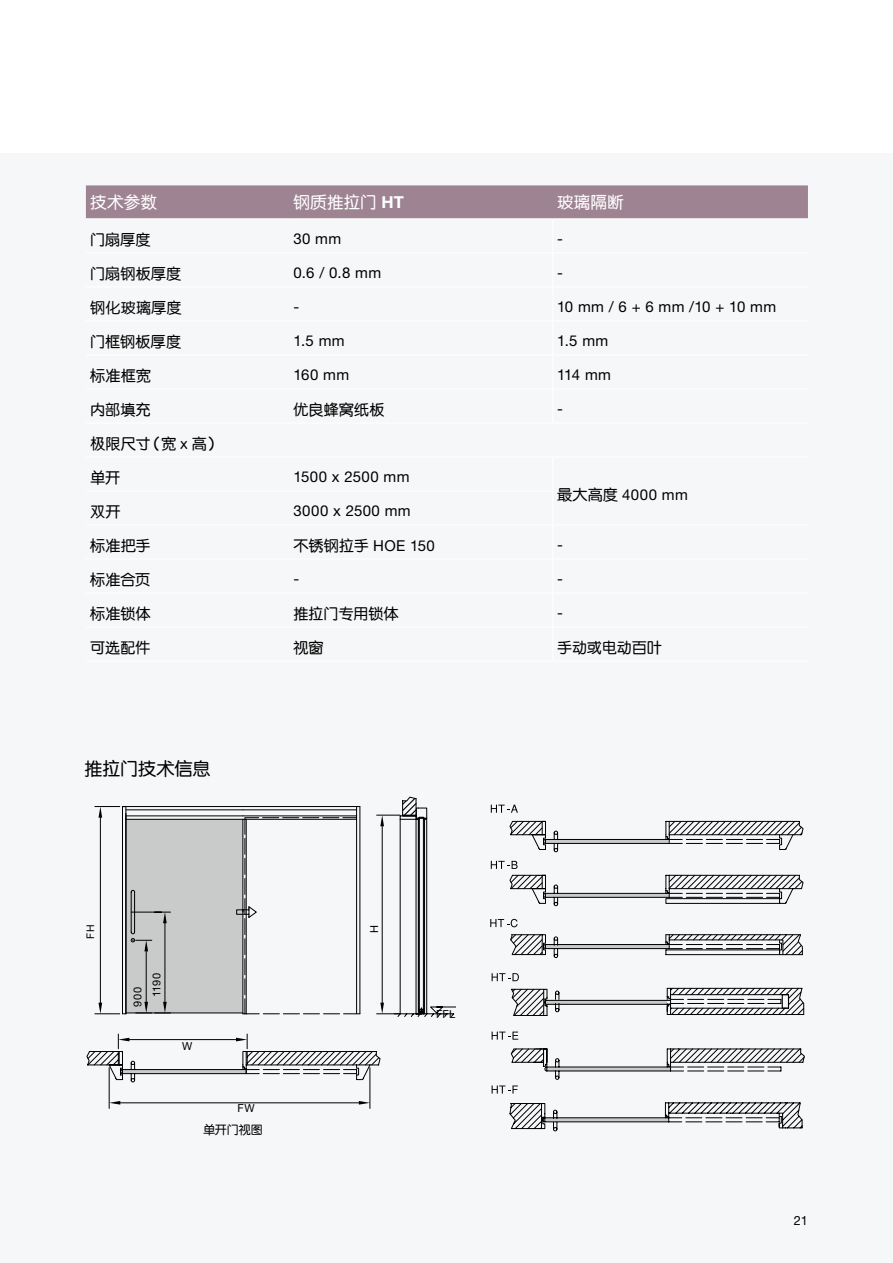
<style>
.page{position:relative;width:893px;height:1263px;background:#fff}
.page>*{position:absolute;margin:0;border:0;box-sizing:border-box;transform-origin:0 0}
.t1{font:18px "FZY3 JW GB1 0";color:#000}
.t2{font:16.5px "FZY3 JW GB1 0";letter-spacing:.015em;color:#fff}
.t3{font:15px "Hoermann Helvetica Neue Rm";letter-spacing:.025em;color:#000}
.t4{font:15px "FZY3 JW GB1 0";letter-spacing:.01em;color:#000}
.t5{font:15px "Hoermann Helvetica Neue Rm";color:#000}
.t6{font:12.75px "Hoermann Helvetica Neue Rm";color:#000}
.t7{font:12px "FZY3 JW GB1 0";letter-spacing:-.005em;color:#000}
.t8{font:10.95px/18.9px "Hoermann Helvetica Neue Rm";letter-spacing:.035em;color:#000}
.t9{font:10.5px "Hoermann Helvetica Neue Rm";color:#000}
.s1{font-family:"Hoermann Helvetica Neue";font-weight:700}
.s2{font-family:"FZY3 JW GB1 0"}
</style>
<div class="page">
<div style="left:0;top:153px;width:893px;height:1110px;background:#f6f7f8"></div>
<div style="left:86px;top:185px;width:722px;height:33px;background:#9e8392"></div>
<hr style="left:86px;top:184px;width:203px;height:1px;background:#fff">
<hr style="left:289px;top:184px;width:264px;height:1px;background:#fff">
<hr style="left:553px;top:184px;width:255px;height:1px;background:#fff">
<hr style="left:86px;top:218px;width:203px;height:1px;background:#fff">
<hr style="left:289px;top:218px;width:264px;height:1px;background:#fff">
<hr style="left:86px;top:252px;width:203px;height:1px;background:#fff">
<hr style="left:289px;top:252px;width:264px;height:1px;background:#fff">
<hr style="left:553px;top:252px;width:255px;height:1px;background:#fff">
<hr style="left:86px;top:286px;width:203px;height:1px;background:#fff">
<hr style="left:289px;top:286px;width:264px;height:1px;background:#fff">
<hr style="left:86px;top:320px;width:203px;height:1px;background:#fff">
<hr style="left:289px;top:320px;width:264px;height:1px;background:#fff">
<hr style="left:553px;top:320px;width:255px;height:1px;background:#fff">
<hr style="left:86px;top:354px;width:203px;height:1px;background:#fff">
<hr style="left:289px;top:354px;width:264px;height:1px;background:#fff">
<hr style="left:553px;top:354px;width:255px;height:1px;background:#fff">
<hr style="left:86px;top:388px;width:203px;height:1px;background:#fff">
<hr style="left:289px;top:388px;width:264px;height:1px;background:#fff">
<hr style="left:86px;top:422px;width:203px;height:1px;background:#fff">
<hr style="left:289px;top:422px;width:264px;height:1px;background:#fff">
<hr style="left:86px;top:456px;width:203px;height:2px;background:#fff">
<hr style="left:289px;top:456px;width:264px;height:2px;background:#fff">
<hr style="left:86px;top:490px;width:203px;height:2px;background:#fff">
<hr style="left:289px;top:490px;width:264px;height:2px;background:#fff">
<hr style="left:86px;top:524px;width:203px;height:2px;background:#fff">
<hr style="left:289px;top:524px;width:264px;height:2px;background:#fff">
<hr style="left:86px;top:558px;width:203px;height:2px;background:#fff">
<hr style="left:289px;top:558px;width:264px;height:2px;background:#fff">
<hr style="left:86px;top:592px;width:203px;height:2px;background:#fff">
<hr style="left:289px;top:592px;width:264px;height:2px;background:#fff">
<hr style="left:86px;top:626px;width:203px;height:2px;background:#fff">
<hr style="left:289px;top:626px;width:264px;height:2px;background:#fff">
<hr style="left:86px;top:660px;width:203px;height:2px;background:#fff">
<hr style="left:289px;top:660px;width:264px;height:2px;background:#fff">
<hr style="left:552px;top:321px;width:1px;height:33px;background:#fff">
<hr style="left:553px;top:218px;width:255px;height:1px;background:#fff">
<hr style="left:552px;top:219px;width:1px;height:33px;background:#fff">
<hr style="left:552px;top:253px;width:1px;height:33px;background:#fff">
<hr style="left:553px;top:286px;width:255px;height:1px;background:#fff">
<hr style="left:552px;top:287px;width:1px;height:33px;background:#fff">
<hr style="left:552px;top:355px;width:1px;height:33px;background:#fff">
<hr style="left:553px;top:388px;width:255px;height:1px;background:#fff">
<hr style="left:552px;top:389px;width:1px;height:33px;background:#fff">
<hr style="left:553px;top:422px;width:255px;height:1px;background:#fff">
<hr style="left:553px;top:456px;width:255px;height:2px;background:#fff">
<hr style="left:552px;top:458px;width:1px;height:32px;background:#fff">
<hr style="left:552px;top:492px;width:1px;height:32px;background:#fff">
<hr style="left:553px;top:524px;width:255px;height:2px;background:#fff">
<hr style="left:552px;top:526px;width:1px;height:32px;background:#fff">
<hr style="left:553px;top:558px;width:255px;height:2px;background:#fff">
<hr style="left:552px;top:560px;width:1px;height:32px;background:#fff">
<hr style="left:553px;top:592px;width:255px;height:2px;background:#fff">
<hr style="left:552px;top:594px;width:1px;height:32px;background:#fff">
<hr style="left:553px;top:626px;width:255px;height:2px;background:#fff">
<hr style="left:552px;top:628px;width:1px;height:32px;background:#fff">
<hr style="left:553px;top:660px;width:255px;height:2px;background:#fff">
<svg style="left:402px;top:797px;width:15px;height:9px"></svg>
<svg style="left:94px;top:806px;width:334px;height:13px"></svg>
<svg style="left:98px;top:819px;width:330px;height:187px"></svg>
<svg style="left:86px;top:1006px;width:369px;height:103px"></svg>
<svg style="left:509px;top:1093px;width:294px;height:38px"></svg>
<svg style="left:492px;top:973px;width:313px;height:120px"></svg>
<svg style="left:491px;top:805px;width:17px;height:8px"></svg>
<svg style="left:491px;top:861px;width:17px;height:8px"></svg>
<svg style="left:490px;top:919px;width:18px;height:8px"></svg>
<svg style="left:508px;top:804px;width:296px;height:155px"></svg>
<p class="t2" style="left:90px;top:194px;width:68px">技术参数</p>
<p class="t2" style="left:293px;top:194px;width:112px">钢质推拉门 <span class="s1">HT</span></p>
<p class="t2" style="left:557px;top:194px;width:68px">玻璃隔断</p>
<p class="t4" style="left:90px;top:231px;width:62px">门扇厚度</p>
<p class="t3" style="left:293px;top:228px;width:49px">30 mm</p>
<p class="t3" style="left:557px;top:228px;width:7px">-</p>
<p class="t4" style="left:90px;top:265px;width:93px">门扇钢板厚度</p>
<p class="t3" style="left:293px;top:262px;width:89px">0.6 / 0.8 mm</p>
<p class="t3" style="left:557px;top:262px;width:7px">-</p>
<p class="t4" style="left:90px;top:299px;width:93px">钢化玻璃厚度</p>
<p class="t3" style="left:293px;top:296px;width:7px">-</p>
<p class="t5" style="left:557px;top:296px;width:221px">10 mm / 6 + 6 mm /10 + 10 mm</p>
<p class="t4" style="left:90px;top:333px;width:92px">门框钢板厚度</p>
<p class="t3" style="left:293px;top:330px;width:53px">1.5 mm</p>
<p class="t3" style="left:557px;top:330px;width:53px">1.5 mm</p>
<p class="t4" style="left:90px;top:367px;width:62px">标准框宽</p>
<p class="t3" style="left:293px;top:364px;width:57px">160 mm</p>
<p class="t3" style="left:557px;top:364px;width:55px">114 mm</p>
<p class="t4" style="left:90px;top:401px;width:62px">内部填充</p>
<p class="t4" style="left:293px;top:401px;width:93px">优良蜂窝纸板</p>
<p class="t3" style="left:557px;top:398px;width:7px">-</p>
<p class="t4" style="left:90px;top:435px;width:132px">极限尺寸（宽 x 高）</p>
<p class="t4" style="left:90px;top:469px;width:32px">单开</p>
<p class="t3" style="left:293px;top:466px;width:118px">1500 x 2500 mm</p>
<p class="t3" style="left:557px;top:484px;width:132px"><span class="s2">最大高度</span> 4000 mm</p>
<p class="t4" style="left:90px;top:503px;width:32px">双开</p>
<p class="t3" style="left:293px;top:500px;width:119px">3000 x 2500 mm</p>
<p class="t4" style="left:90px;top:537px;width:62px">标准把手</p>
<p class="t3" style="left:293px;top:535px;width:143px"><span class="s2">不锈钢拉手</span> HOE 150</p>
<p class="t3" style="left:557px;top:534px;width:7px">-</p>
<p class="t4" style="left:90px;top:571px;width:62px">标准合页</p>
<p class="t3" style="left:293px;top:568px;width:7px">-</p>
<p class="t3" style="left:557px;top:568px;width:7px">-</p>
<p class="t4" style="left:90px;top:605px;width:62px">标准锁体</p>
<p class="t4" style="left:293px;top:605px;width:107px">推拉门专用锁体</p>
<p class="t3" style="left:557px;top:602px;width:7px">-</p>
<p class="t4" style="left:90px;top:639px;width:62px">可选配件</p>
<p class="t4" style="left:293px;top:639px;width:32px">视窗</p>
<p class="t4" style="left:557px;top:639px;width:106px">手动或电动百叶</p>
<p class="t1" style="left:84px;top:759px;width:128px">推拉门技术信息</p>
<p class="t9" style="left:83px;top:938px;width:15px;rotate:-90deg">FH</p>
<p class="t8" style="left:127px;top:997px;width:26px;text-indent:-10px;rotate:-90deg">900<br>1190</p>
<p class="t8" style="left:182px;top:1036px;width:12px">W</p>
<p class="t8" style="left:237px;top:1098px;width:19px">FW</p>
<p class="t7" style="left:203px;top:1123px;width:61px">单开门视图</p>
<p class="t8" style="left:364px;top:933px;width:9px;rotate:-90deg">H</p>
<p class="t8" style="left:436px;top:1003px;width:21px">FFL</p>
<p class="t6" style="left:794px;top:1211px;width:16px">21</p>
</div>
